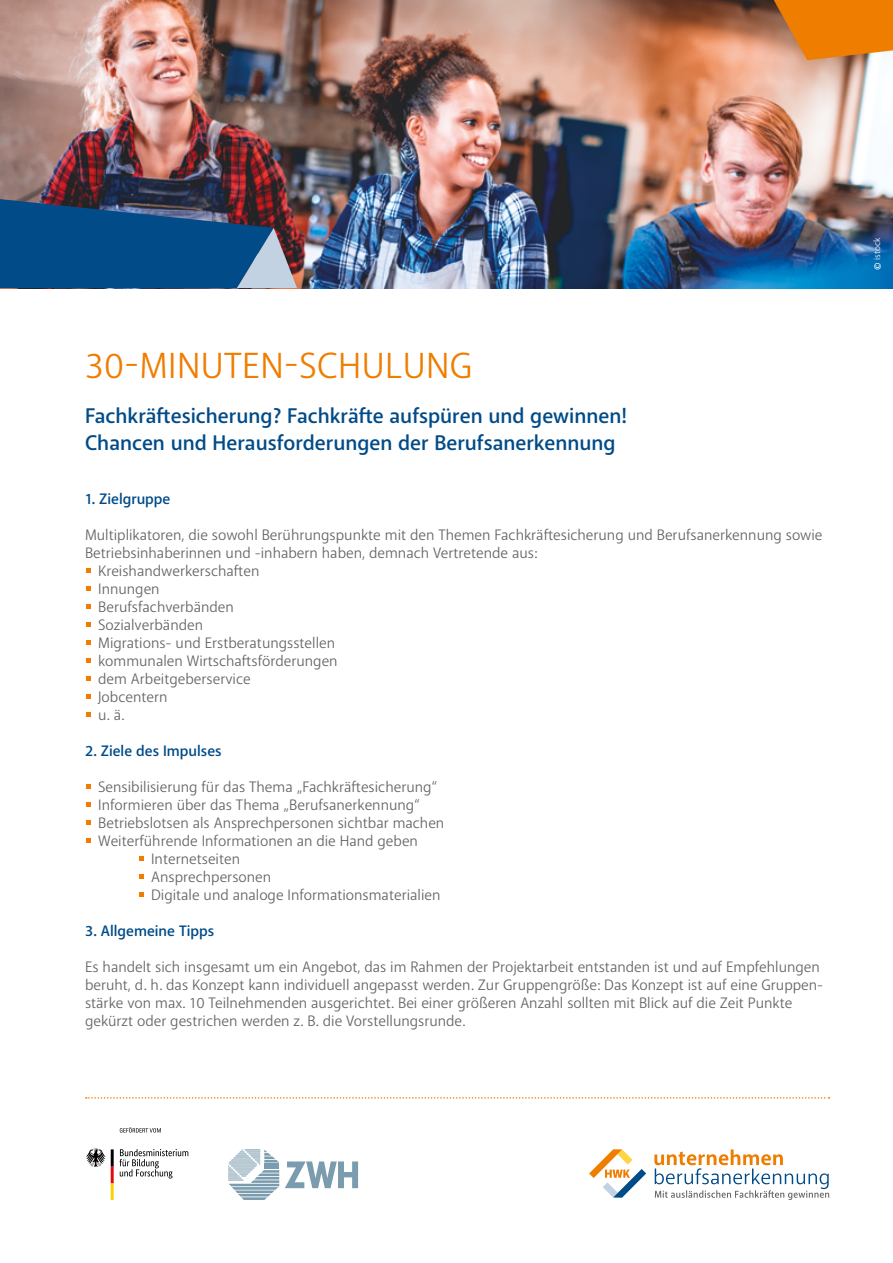
<style>
.page{position:relative;width:893px;height:1263px;background:#fff}
.page>*{position:absolute;margin:0;border:0;box-sizing:border-box;transform-origin:0 0}
.t1{font:36px "Anago";letter-spacing:.01em;color:#ef7d00}
.t2{font:500 21px "Anago";color:#004b88}
.t3{font:15px/18px "Anago";color:#646363}
.t4{font:500 15px "Anago";color:#004b88}
.t5{font:9px "Anago";color:#fff}
.s1{font-family:"Compatil Fact LT Com";font-weight:700}
</style>
<div class="page">
<img style="left:0;top:0;width:893px;height:288px">
<svg style="left:0;top:199px;width:297px;height:89px"></svg>
<svg style="left:774px;top:0;width:119px;height:60px"></svg>
<svg style="left:86px;top:569px;width:4px;height:4px"></svg>
<svg style="left:86px;top:587px;width:4px;height:4px"></svg>
<svg style="left:86px;top:605px;width:4px;height:4px"></svg>
<svg style="left:86px;top:623px;width:4px;height:4px"></svg>
<svg style="left:86px;top:641px;width:4px;height:4px"></svg>
<svg style="left:86px;top:659px;width:4px;height:4px"></svg>
<svg style="left:86px;top:677px;width:4px;height:4px"></svg>
<svg style="left:86px;top:695px;width:4px;height:4px"></svg>
<svg style="left:86px;top:713px;width:4px;height:4px"></svg>
<svg style="left:86px;top:785px;width:4px;height:4px"></svg>
<svg style="left:86px;top:803px;width:4px;height:4px"></svg>
<svg style="left:86px;top:821px;width:4px;height:4px"></svg>
<svg style="left:86px;top:839px;width:4px;height:4px"></svg>
<svg style="left:139px;top:857px;width:4px;height:4px"></svg>
<svg style="left:139px;top:875px;width:4px;height:4px"></svg>
<svg style="left:139px;top:893px;width:4px;height:4px"></svg>
<svg style="left:86px;top:1148px;width:102px;height:52px"></svg>
<svg style="left:120px;top:1127px;width:41px;height:5px"></svg>
<svg style="left:285px;top:1161px;width:73px;height:27px"></svg>
<svg style="left:228px;top:1149px;width:51px;height:51px"></svg>
<svg style="left:654px;top:1149px;width:175px;height:51px"></svg>
<svg style="left:589px;top:1149px;width:57px;height:49px"></svg>
<svg style="left:86px;top:1097px;width:743px;height:2px"></svg>
<p class="t1" style="left:85px;top:343px;width:389px">30-MINUTEN-SCHULUNG</p>
<p class="t2" style="left:85px;top:403px;width:544px">Fachkräftesicherung? Fachkräfte aufspüren und gewinnen!</p>
<p class="t2" style="left:85px;top:430px;width:532px">Chancen und Herausforderungen der Berufsanerkennung</p>
<p class="t4" style="left:85px;top:489px;width:87px">1. Zielgruppe</p>
<p class="t3" style="left:85px;top:526px;width:739px">Multiplikatoren, die sowohl Berührungspunkte mit den Themen Fachkräftesicherung und Berufsanerkennung sowie<br>Betriebsinhaberinnen und -inhabern haben, demnach Vertretende aus:</p>
<p class="t3" style="left:98px;top:562px;width:163px">Kreishandwerkerschaften</p>
<p class="t3" style="left:98px;top:580px;width:63px">Innungen</p>
<p class="t3" style="left:98px;top:598px;width:137px">Berufsfachverbänden</p>
<p class="t3" style="left:98px;top:616px;width:106px">Sozialverbänden</p>
<p class="t3" style="left:98px;top:634px;width:239px">Migrations- und Erstberatungsstellen</p>
<p class="t3" style="left:98px;top:652px;width:241px">kommunalen Wirtschaftsförderungen</p>
<p class="t3" style="left:98px;top:670px;width:154px">dem Arbeitgeberservice</p>
<p class="t3" style="left:98px;top:688px;width:71px">Jobcentern</p>
<p class="t3" style="left:98px;top:706px;width:28px">u. ä.</p>
<p class="t4" style="left:85px;top:741px;width:138px">2. Ziele des Impulses</p>
<p class="t3" style="left:98px;top:778px;width:341px">Sensibilisierung für das Thema „Fachkräftesicherung“</p>
<p class="t3" style="left:98px;top:796px;width:323px">Informieren über das Thema „Berufsanerkennung“</p>
<p class="t3" style="left:98px;top:814px;width:348px">Betriebslotsen als Ansprechpersonen sichtbar machen</p>
<p class="t3" style="left:98px;top:832px;width:321px">Weiterführende Informationen an die Hand geben</p>
<p class="t3" style="left:151px;top:850px;width:90px">Internetseiten</p>
<p class="t3" style="left:151px;top:868px;width:122px">Ansprechpersonen</p>
<p class="t3" style="left:151px;top:886px;width:291px">Digitale und analoge Informationsmaterialien</p>
<p class="t4" style="left:85px;top:921px;width:131px">3. Allgemeine Tipps</p>
<p class="t3" style="left:85px;top:958px;width:740px">Es handelt sich insgesamt um ein Angebot, das im Rahmen der Projektarbeit entstanden ist und auf Empfehlungen beruht, d. h. das Konzept kann individuell angepasst werden. Zur Gruppengröße: Das Konzept ist auf eine Gruppen&shy;stärke von max. 10 Teilnehmenden ausgerichtet. Bei einer größeren Anzahl sollten mit Blick auf die Zeit Punkte gekürzt oder gestrichen werden z. B. die Vorstellungsrunde.</p>
<p class="t5" style="left:871px;top:270px;width:34px;rotate:-90deg"><span class="s1">©</span> istock</p>
</div>
